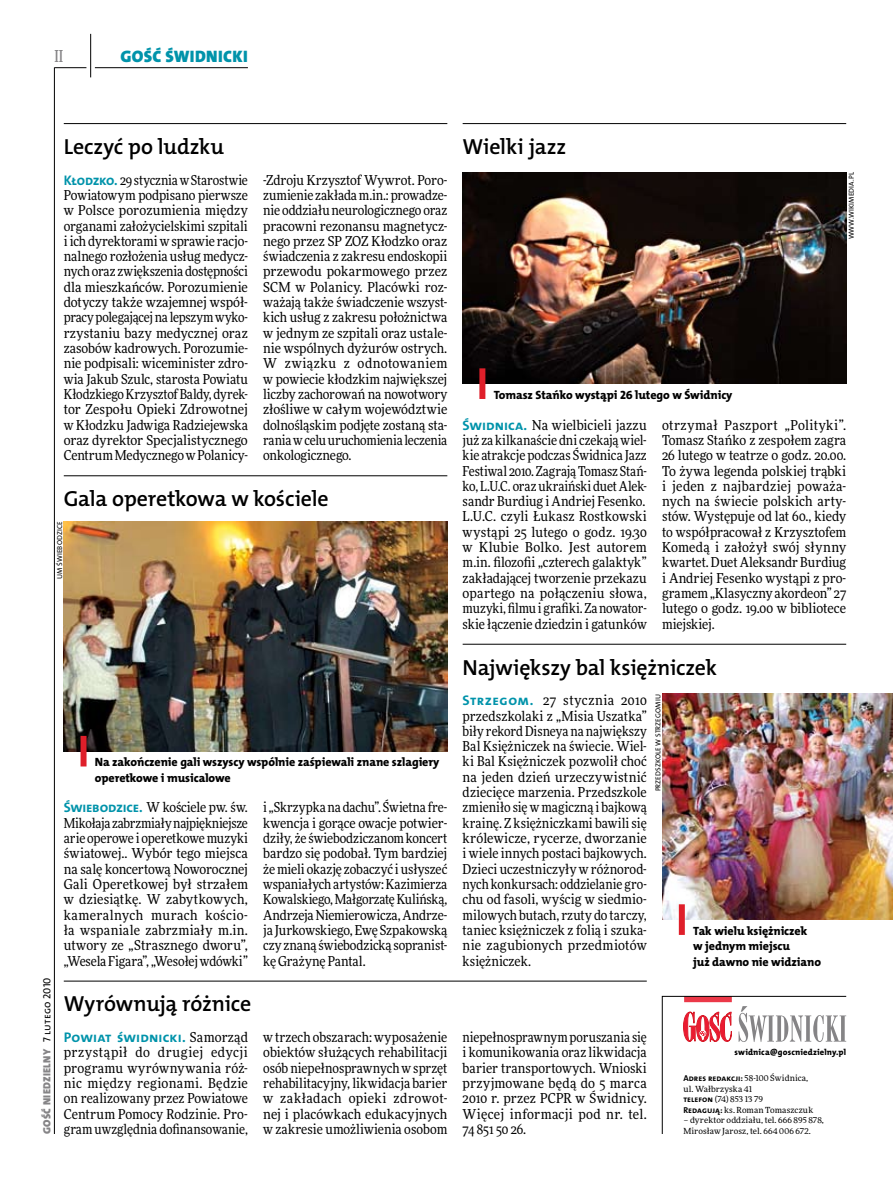
<style>
.page{position:relative;width:893px;height:1191px;background:#fff}
.page>*{position:absolute;margin:0;border:0;box-sizing:border-box;transform-origin:0 0}
.t1{font:21.9px "The Mix HP6 Se Bld";letter-spacing:-.01em;color:#000}
.t2{font:16.65px "The Mix HP9 Blk";letter-spacing:.02em;color:#0093aa}
.t3{font:500 16.5px "Freeday Narrow";color:#858486;scale:.9 1}
.t4{font:13.95px "The Mix HP7 Bld";letter-spacing:.01em;color:#0093aa}
.t5{font:13.65px/15.3px "Freeday Narrow News";color:#000;text-align:justify}
.t6{font:12px/15.3px "The Mix HP8 Ex Bld";letter-spacing:-.005em;color:#000}
.t7{font:10.5px "The Mix HP9 Blk";letter-spacing:.025em;color:#858486}
.t8{font:8.55px "The Mix HP8 Ex Bld";letter-spacing:.03em;color:#000}
.t9{font:8.4px/10.5px "Freeday News";letter-spacing:.015em;color:#000}
.t10{font:7.2px "The Mix HP5 Plain";letter-spacing:.015em;color:#000}
.s1{font-family:"The Mix HP7 Bld";font-size:13.95px;color:#0093aa}
.s2{font-family:"The Mix HP5 Plain";color:#000}
.s3{font-family:"Freeday Narrow News";font-size:13.65px;color:#000}
.s4{font-family:"The Mix HP7 Bld";font-size:8.55px}
</style>
<div class="page">
<hr style="left:54px;top:67px;width:1px;height:1067px;background:#000">
<hr style="left:90px;top:34px;width:1px;height:43px;background:#000">
<hr style="left:54px;top:67px;width:32px;height:1px;background:#000">
<hr style="left:95px;top:67px;width:153px;height:1px;background:#000">
<svg style="left:662px;top:996px;width:185px;height:138px"></svg>
<hr style="left:64px;top:123px;width:383px;height:1px;background:#000">
<hr style="left:463px;top:123px;width:383px;height:1px;background:#000">
<hr style="left:64px;top:475px;width:383px;height:1px;background:#000">
<hr style="left:64px;top:980px;width:583px;height:1px;background:#000">
<hr style="left:463px;top:644px;width:383px;height:1px;background:#000">
<img style="left:463px;top:172px;width:383px;height:212px">
<img style="left:64px;top:521px;width:383px;height:230px">
<img style="left:662px;top:693px;width:231px;height:226px">
<div style="left:479px;top:368px;width:6px;height:31px;background:#df1f2a"></div>
<div style="left:81px;top:736px;width:6px;height:30px;background:#df1f2a"></div>
<div style="left:679px;top:904px;width:6px;height:31px;background:#df1f2a"></div>
<p class="t3" style="left:54px;top:46px;width:11px">II</p>
<p class="t2" style="left:120px;top:46px;width:129px">GOŚĆ ŚWIDNICKI</p>
<h1 class="t1" style="left:64px;top:132px;width:162px">Leczyć po ludzku</h1>
<h1 class="t1" style="left:463px;top:132px;width:105px">Wielki jazz</h1>
<p class="t5" style="left:64px;top:172px;width:186px"><span class="s1">Kłodzko.</span> 29 stycznia wStarostwie Powiatowym podpisano pierwsze w Polsce porozumienia między organami założycielskimi szpitali iich dyrektorami w sprawie racjo&shy;nalnego rozłożenia usług medycz&shy;nych oraz zwiększenia dostępności dla mieszkańców. Porozumienie dotyczy także wzajemnej współ&shy;pracy polegającej na lepszym wyko&shy;rzystaniu bazy medycznej oraz zasobów kadrowych. Porozumie&shy;nie podpisali: wiceminister zdro&shy;wia Jakub Szulc, starosta Powiatu Kłodzkiego Krzysztof Baldy, dyrek&shy;tor Zespołu Opieki Zdrowotnej w Kłodzku Jadwiga Radziejewska oraz dyrektor Specjalistycznego Centrum Medycznego w Polanicy-</p>
<p class="t5" style="left:263px;top:172px;width:186px">-Zdroju Krzysztof Wywrot. Poro&shy;zumienie zakłada m.in.: prowadze&shy;nie oddziału neurologicznego oraz pracowni rezonansu magnetycz&shy;nego przez SP ZOZ Kłodzko oraz świadczenia z zakresu endoskopii przewodu pokarmowego przez SCM w Polanicy. Placówki roz&shy;ważają także świadczenie wszyst&shy;kich usług z zakresu położnictwa w jednym ze szpitali oraz ustale&shy;nie wspólnych dyżurów ostrych.<br>W związku z odnotowaniem w powiecie kłodzkim największej liczby zachorowań na nowotwory złośliwe w całym województwie dolnośląskim podjęte zostaną sta&shy;rania wcelu uruchomienia leczenia onkologicznego.</p>
<h1 class="t1" style="left:64px;top:485px;width:266px">Gala operetkowa w kościele</h1>
<p class="t10" style="left:55px;top:579px;width:59px;rotate:-90deg">UM Świebodzice</p>
<p class="t6" style="left:95px;top:755px;width:346px">Na zakończenie gali wszyscy wspólnie zaśpiewali znane szlagiery operetkowe i musicalowe</p>
<p class="t5" style="left:64px;top:799px;width:186px"><span class="s1">Świebodzice.</span> W kościele pw. św.<br>Mikołaja zabrzmiały najpiękniejsze arie operowe i operetkowe muzyki światowej.. Wybór tego miejsca na salę koncertową Noworocznej Gali Operetkowej był strzałem w dziesiątkę. W zabytkowych, kameralnych murach kościo&shy;ła wspaniale zabrzmiały m.in. utwory ze „Strasznego dworu”, „Wesela Figara”, „Wesołej wdówki”</p>
<p class="t5" style="left:263px;top:799px;width:186px">i„Skrzypka na dachu”. Świetna fre&shy;kwencja i gorące owacje potwier&shy;dziły, że świebodziczanom koncert bardzo się podobał. Tym bardziej żemieli okazję zobaczyć i usłyszeć wspaniałych artystów: Kazimierza Kowalskiego, Małgorzatę Kulińską, Andrzeja Niemierowicza, Andrze&shy;ja Jurkowskiego, Ewę Szpakowską czy znaną świebodzicką sopranist&shy;kę Grażynę Pantal.</p>
<p class="t6" style="left:494px;top:387px;width:240px">Tomasz Stańko wystąpi 26 lutego w Świdnicy</p>
<p class="t10" style="left:847px;top:239px;width:69px;rotate:-90deg">www.wikimedia.pl</p>
<p class="t5" style="left:463px;top:417px;width:186px"><span class="s1">Świdnica.</span> Na wielbicieli jazzu już za kilkanaście dni czekają wiel&shy;kie atrakcje podczas Świdnica Jazz Festiwal 2010. Zagrają Tomasz Stań&shy;ko, L.U.C. oraz ukraiński duet Alek&shy;sandr Burdiug i Andriej Fesenko.<br>L.U.C. czyli Łukasz Rostkowski wystąpi 25 lutego o godz. 19.30 w Klubie Bolko. Jest autorem m.in. filozofii „czterech galaktyk” zakładającej tworzenie przekazu opartego na połączeniu słowa, muzyki, filmu i grafiki. Za nowator&shy;skie łączenie dziedzin i gatunków</p>
<p class="t5" style="left:662px;top:417px;width:186px">otrzymał Paszport „Polityki”.<br>Tomasz Stańko z zespołem zagra 26 lutego w teatrze o godz. 20.00.<br>To żywa legenda polskiej trąbki i jeden z najbardziej poważa&shy;nych na świecie polskich arty&shy;stów. Występuje od lat 60., kiedy to współpracował z Krzysztofem Komedą i założył swój słynny kwartet. Duet Aleksandr Burdiug i Andriej Fesenko wystąpi z pro&shy;gramem „Klasyczny akordeon” 27 lutego o godz. 19.00 w bibliotece miejskiej.</p>
<h1 class="t1" style="left:463px;top:653px;width:256px">Największy bal księżniczek</h1>
<p class="t5" style="left:463px;top:692px;width:186px"><span class="s1">Strzegom.</span> 27 stycznia 2010 przedszkolaki z „Misia Uszatka” biły rekord Disneya na największy Bal Księżniczek na świecie. Wiel&shy;ki Bal Księżniczek pozwolił choć na jeden dzień urzeczywistnić dziecięce marzenia. Przedszkole zmieniło się w magiczną i bajkową krainę. Z księżniczkami bawilisię królewicze, rycerze, dworzanie i wiele innych postaci bajkowych.<br>Dzieci uczestniczyły w różnorod&shy;nych konkursach: oddzielanie gro&shy;chu od fasoli, wyścig w siedmio&shy;milowych butach, rzuty do tarczy, taniec księżniczek z folią i szuka&shy;nie zagubionych przedmiotów księżniczek.</p>
<p class="t10" style="left:653px;top:791px;width:99px;rotate:-90deg">przedszkole w Strzegomiu</p>
<p class="t6" style="left:693px;top:923px;width:129px">Tak wielu księżniczek<br>w jednym miejscu<br>już dawno nie widziano</p>
<p class="t7" style="left:40px;top:1134px;width:158px;rotate:-90deg">GOŚĆ NIEDZIELNY <span class="s2">7 lutego 2010</span></p>
<h1 class="t1" style="left:64px;top:990px;width:189px">Wyrównują różnice</h1>
<p class="t4" style="left:64px;top:1028px;width:186px">Powiat świdnicki. <span class="s3">Samorząd</span></p>
<p class="t5" style="left:64px;top:1044px;width:186px">przystąpił do drugiej edycji programu wyrównywania róż&shy;nic między regionami. Będzie on realizowany przez Powiatowe Centrum Pomocy Rodzinie. Pro&shy;gram uwzględnia dofinansowanie,</p>
<p class="t5" style="left:263px;top:1029px;width:186px">w trzech obszarach: wyposażenie obiektów służących rehabilitacji osób niepełnosprawnych w sprzęt rehabilitacyjny, likwidacja barier w zakładach opieki zdrowot&shy;nej i placówkach edukacyjnych w zakresie umożliwienia osobom</p>
<p class="t5" style="left:463px;top:1029px;width:186px">niepełnosprawnym poruszania się i komunikowania oraz likwidacja barier transportowych. Wnioski przyjmowane będą do 5 marca 2010 r. przez PCPR w Świdnicy.<br>Więcej informacji pod nr. tel.<br>74 851 50 26.</p>
<p class="t8" style="left:735px;top:1047px;width:113px">swidnica@goscniedzielny.pl</p>
<p class="t9" style="left:683px;top:1073px;width:131px"><span class="s4">Adres redakcji:</span> 58-100 Świdnica, ul. Wałbrzyska 41<br><span class="s4">telefon</span> (74) 853 13 79<br><span class="s4">Redagują:</span> ks. Roman Tomaszczuk</p>
<p class="t9" style="left:683px;top:1115px;width:142px">– dyrektor oddziału, tel. 666 895 878,<br>Mirosław Jarosz, tel. 664 006 672.</p>
</div>
